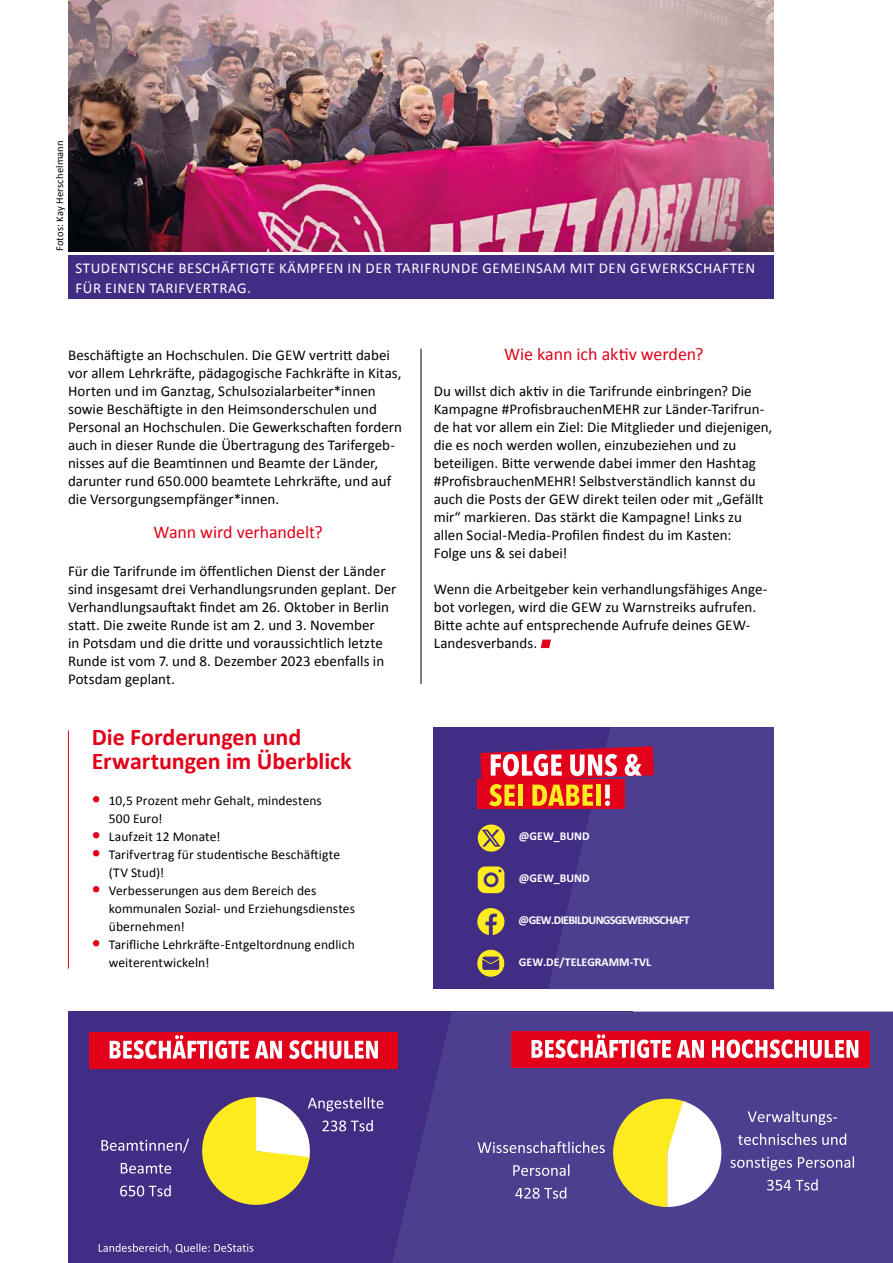
<style>
.page{position:relative;width:893px;height:1263px;background:#fff}
.page>*{position:absolute;margin:0;border:0;box-sizing:border-box;transform-origin:0 0}
._12_Randspalte_Head{font:700 24px/24px "Calibri";letter-spacing:-.005em;color:#e2001a}
._04_Zwischentext_202{font:18px "Calibri";letter-spacing:-.005em;color:#e2001a}
._03_Fließtext_2022{font:15px/18px "Calibri";color:#000}
._11_Zitat_Autor_u_BU{font:15px/19.5px "Calibri";letter-spacing:.04em;color:#fff}
.t1{font:13.5px/18px "Calibri";letter-spacing:.005em;color:#000}
.t2{font:700 11.85px "Calibri";letter-spacing:-.05em;color:#fff}
.t3{font:700 11.85px "Calibri";color:#fff}
.Autor_Einleitung{font:10.5px "Calibri";letter-spacing:.015em;color:#000}
.s1{font-weight:700;font-size:18px;color:#e2001a}
</style>
<div class="page">
<hr style="left:421px;top:349px;width:1px;height:335px;background:#000">
<div style="left:434px;top:727px;width:340px;height:262px;background:#422d85"></div>
<svg style="left:548px;top:727px;width:226px;height:262px;background:#4b3d8e"></svg>
<div style="left:478px;top:779px;width:147px;height:30px;background:#e2001b"></div>
<svg style="left:480px;top:746px;width:174px;height:60px"></svg>
<svg style="left:478px;top:866px;width:26px;height:27px"></svg>
<svg style="left:477px;top:908px;width:27px;height:27px"></svg>
<svg style="left:478px;top:824px;width:27px;height:28px"></svg>
<svg style="left:477px;top:950px;width:27px;height:27px"></svg>
<svg style="left:482px;top:830px;width:19px;height:17px"></svg>
<img style="left:68px;top:0;width:706px;height:251px">
<div style="left:68px;top:1012px;width:565px;height:251px;background:#422d85"></div>
<svg style="left:392px;top:1012px;width:501px;height:251px;background:#4c3d8d"></svg>
<svg style="left:613px;top:1099px;width:108px;height:108px"></svg>
<div style="left:89px;top:1032px;width:309px;height:36px;background:#e2001b"></div>
<svg style="left:110px;top:1035px;width:268px;height:24px"></svg>
<svg style="left:202px;top:1097px;width:181px;height:108px"></svg>
<svg style="left:121px;top:1163px;width:50px;height:10px"></svg>
<svg style="left:120px;top:1185px;width:51px;height:11px"></svg>
<svg style="left:478px;top:1141px;width:127px;height:12px;background:#7c72ac"></svg>
<svg style="left:513px;top:1164px;width:56px;height:12px"></svg>
<svg style="left:515px;top:1187px;width:51px;height:12px"></svg>
<svg style="left:748px;top:1111px;width:89px;height:14px"></svg>
<svg style="left:738px;top:1133px;width:108px;height:12px"></svg>
<svg style="left:731px;top:1156px;width:123px;height:14px;background:#7469a7"></svg>
<svg style="left:767px;top:1179px;width:51px;height:11px"></svg>
<svg style="left:99px;top:1243px;width:154px;height:10px"></svg>
<div style="left:512px;top:1031px;width:358px;height:36px;background:#e2001b"></div>
<svg style="left:531px;top:1034px;width:327px;height:24px"></svg>
<svg style="left:101px;top:1138px;width:88px;height:15px"></svg>
<hr style="left:68px;top:730px;width:1px;height:238px;background:#e2001a">
<svg style="left:541px;top:639px;width:10px;height:9px"></svg>
<div style="left:69px;top:255px;width:705px;height:44px;background:#422d85"></div>
<p class="Autor_Einleitung" style="left:53px;top:251px;width:112px;rotate:-90deg">Fotos: Kay Herschelmann</p>
<p class="_11_Zitat_Autor_u_BU" style="left:75px;top:258px;width:681px">STUDENTISCHE BESCHÄFTIGTE KÄMPFEN IN DER TARIFRUNDE GEMEINSAM MIT DEN GEWERKSCHAFTEN<br>FÜR EINEN TARIFVERTRAG.</p>
<p class="_03_Fließtext_2022" style="left:68px;top:346px;width:335px">Beschäftigte an Hochschulen. Die GEW vertritt dabei vor allem Lehrkräfte, pädagogische Fachkräfte in Kitas, Horten und im Ganztag, Schulsozialarbeiter*innen sowie Beschäftigte in den Heimsonderschulen und Personal an Hochschulen. Die Gewerkschaften fordern auch in dieser Runde die Übertragung des Tarifergeb&shy;nisses auf die Beamtinnen und Beamte der Länder, darunter rund 650.000 beamtete Lehrkräfte, und auf die Versorgungsempfänger*innen.</p>
<p class="_04_Zwischentext_202" style="left:154px;top:520px;width:171px">Wann wird verhandelt?</p>
<p class="_03_Fließtext_2022" style="left:68px;top:562px;width:330px">Für die Tarifrunde im öffentlichen Dienst der Länder sind insgesamt drei Verhandlungsrunden geplant. Der Verhandlungsauftakt findet am 26. Oktober in Berlin statt. Die zweite Runde ist am 2. und 3. November<br>in Potsdam und die dritte und voraussichtlich letzte Runde ist vom 7. und 8. Dezember 2023 ebenfalls in Potsdam geplant.</p>
<p class="_12_Randspalte_Head" style="left:92px;top:725px;width:261px">Die Forderungen und<br>Erwartungen im Überblick</p>
<p class="t1" style="left:109px;top:792px;width:215px;text-indent:-17px"><span class="s1">•</span> 10,5 Prozent mehr Gehalt, mindestens<br>500 Euro!</p>
<p class="t1" style="left:92px;top:828px;width:130px"><span class="s1">•</span> Laufzeit 12 Monate!</p>
<p class="t1" style="left:109px;top:846px;width:233px;text-indent:-17px"><span class="s1">•</span> Tarifvertrag für studentische Beschäftigte (TV Stud)!</p>
<p class="t1" style="left:109px;top:882px;width:248px;text-indent:-17px"><span class="s1">•</span> Verbesserungen aus dem Bereich des kommunalen Sozial- und Erziehungsdienstes übernehmen!</p>
<p class="t1" style="left:109px;top:936px;width:247px;text-indent:-17px"><span class="s1">•</span> Tarifliche Lehrkräfte-Entgeltordnung endlich weiterentwickeln!</p>
<p class="_04_Zwischentext_202" style="left:504px;top:343px;width:201px">Wie kann ich aktiv werden?</p>
<p class="_03_Fließtext_2022" style="left:434px;top:382px;width:340px">Du willst dich aktiv in die Tarifrunde einbringen? Die Kampagne #ProfisbrauchenMEHR zur Länder-Tarifrun&shy;de hat vor allem ein Ziel: Die Mitglieder und diejenigen, die es noch werden wollen, einzubeziehen und zu beteiligen. Bitte verwende dabei immer den Hashtag #ProfisbrauchenMEHR! Selbstverständlich kannst du auch die Posts der GEW direkt teilen oder mit „Gefällt mir“ markieren. Das stärkt die Kampagne! Links zu allen Social-Media-Profilen findest du im Kasten:<br>Folge uns &amp; sei dabei!</p>
<p class="_03_Fließtext_2022" style="left:434px;top:580px;width:335px">Wenn die Arbeitgeber kein verhandlungsfähiges Ange&shy;bot vorlegen, wird die GEW zu Warnstreiks aufrufen.<br>Bitte achte auf entsprechende Aufrufe deines GEW-Landesverbands.</p>
<p class="t2" style="left:519px;top:829px;width:72px">@GEW_BUND</p>
<p class="t2" style="left:519px;top:871px;width:72px">@GEW_BUND</p>
<p class="t2" style="left:519px;top:912px;width:172px">@GEW.DIEBILDUNGSGEWERKSCHAFT</p>
<p class="t3" style="left:519px;top:954px;width:134px">GEW.DE/TELEGRAMM-TVL</p>
</div>
